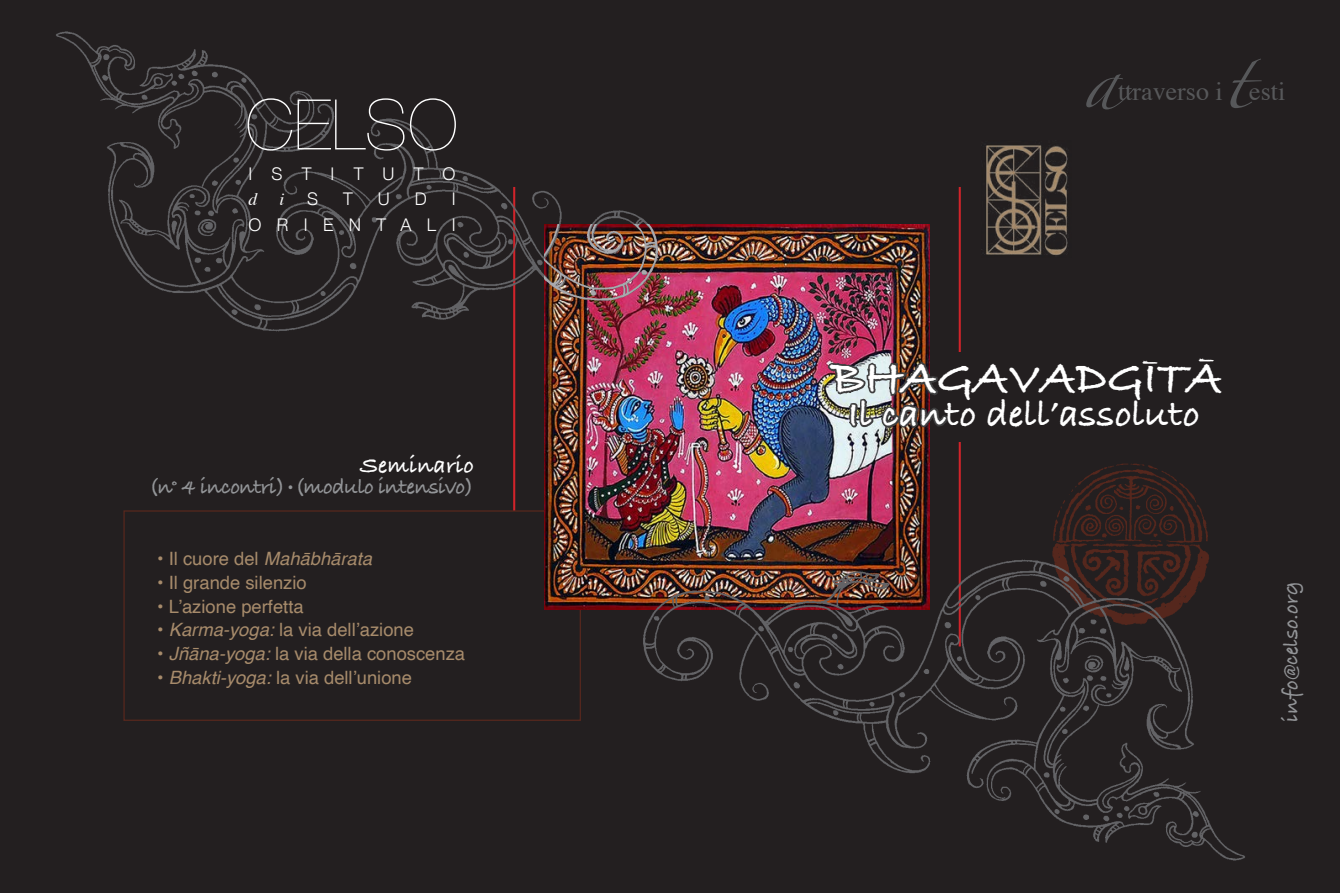
<style>
.page{position:relative;width:1340px;height:893px;background:#fff}
.page>*{position:absolute;margin:0;border:0;box-sizing:border-box;transform-origin:0 0}
.t1{font:200 69.83px "Helvetica Neue";color:#fff}
.t2{font:52.5px "Zapfino";color:#57585a}
.t3{font:700 48.65px "Bradley Hand ITCTT";color:#fff}
.t4{font:700 39.38px "Bradley Hand ITCTT";color:#fff}
.t5{font:26.07px "Times";color:#57585a}
.t6{font:700 24.32px "Bradley Hand ITCTT";color:#fff}
.t7{font:700 22.57px "Bradley Hand ITCTT";letter-spacing:-.03em;color:#939598}
.t8{font:700 22.57px "Bradley Hand ITCTT";color:#939598}
.t9{font:18.38px "Helvetica";color:#a78b6b}
.t10{font:300 17.5px "Helvetica Neue";letter-spacing:.88em;color:#fff}
.t11{font:300 17.5px "Helvetica Neue";letter-spacing:1.1em;color:#fff}
.t12{font:italic 17.5px "Times";color:#fff}
.s1{font-size:17.5px}
.s2{font-style:italic}
.s3{color:#3e3e3f}
</style>
<div class="page">
<div style="left:0;top:0;width:1339px;height:893px;background:#231f20"></div>
<hr style="left:513px;top:187px;width:2px;height:459px;background:#d1232a">
<div style="left:124px;top:511px;width:456px;height:209px;background:#231f20"></div>
<div style="left:123px;top:510px;width:458px;height:211px;border:1px solid #55271d"></div>
<img style="left:544px;top:224px;width:385px;height:385px">
<hr style="left:958px;top:187px;width:2px;height:459px;background:#d1232a">
<img style="left:56px;top:31px;width:592px;height:309px">
<img style="left:986px;top:145px;width:82px;height:110px">
<img style="left:1053px;top:463px;width:155px;height:87px">
<img style="left:640px;top:550px;width:605px;height:311px">
<div style="left:949px;top:352px;width:15px;height:89px;background:#231f20"></div>
<img style="left:544px;top:224px;width:116px;height:116px">
<p class="t1" style="left:246px;top:70px;width:214px">CELSO</p>
<p class="t11" style="left:248px;top:160px;width:209px">ISTITUTO</p>
<p class="t12" style="left:248px;top:189px;width:10px">d</p>
<p class="t12" style="left:280px;top:189px;width:6px">i</p>
<p class="t10" style="left:307px;top:185px;width:13px">S</p>
<p class="t10" style="left:343px;top:185px;width:11px">T</p>
<p class="t10" style="left:378px;top:185px;width:13px">U</p>
<p class="t10" style="left:415px;top:185px;width:13px">D</p>
<p class="t10" style="left:452px;top:185px;width:5px">I</p>
<p class="t10" style="left:248px;top:211px;width:209px">ORIENTALI</p>
<p class="t6" style="left:360px;top:447px;width:115px">Seminario</p>
<p class="t7" style="left:149px;top:470px;width:326px">(n° 4 incontri) <span class="s1">•</span>(modulo intensivo)</p>
<p class="t9" style="left:157px;top:545px;width:216px">• Il cuore del <span class="s2">Mahābhārata</span></p>
<p class="t9" style="left:157px;top:568px;width:151px">• Il grande silenzio</p>
<p class="t9" style="left:157px;top:592px;width:148px">• L’azione perfetta</p>
<p class="t9" style="left:157px;top:616px;width:258px">• <span class="s2">Karma-yoga:</span> la via dell’azione</p>
<p class="t9" style="left:157px;top:639px;width:309px">• <span class="s2">Jñāna-yoga:</span> la via della conoscenza</p>
<p class="t9" style="left:157px;top:663px;width:256px">• <span class="s2">Bhakti-yoga:</span> la via dell’unione</p>
<p class="t2" style="left:1082px;top:58px;width:39px">a</p>
<p class="t5" style="left:1118px;top:75px;width:106px">ttraverso i</p>
<p class="t2" style="left:1223px;top:59px;width:27px">t</p>
<p class="t5" style="left:1249px;top:75px;width:38px">esti</p>
<p class="t3" style="left:831px;top:340px;width:392px"><span class="s3">BHA</span>GAVADGĪTĀ</p>
<p class="t4" style="left:848px;top:384px;width:353px"><span class="s3">Il can</span>to dell’assoluto</p>
<p class="t8" style="left:1273px;top:722px;width:142px;rotate:-90deg">info@celso.org</p>
</div>
